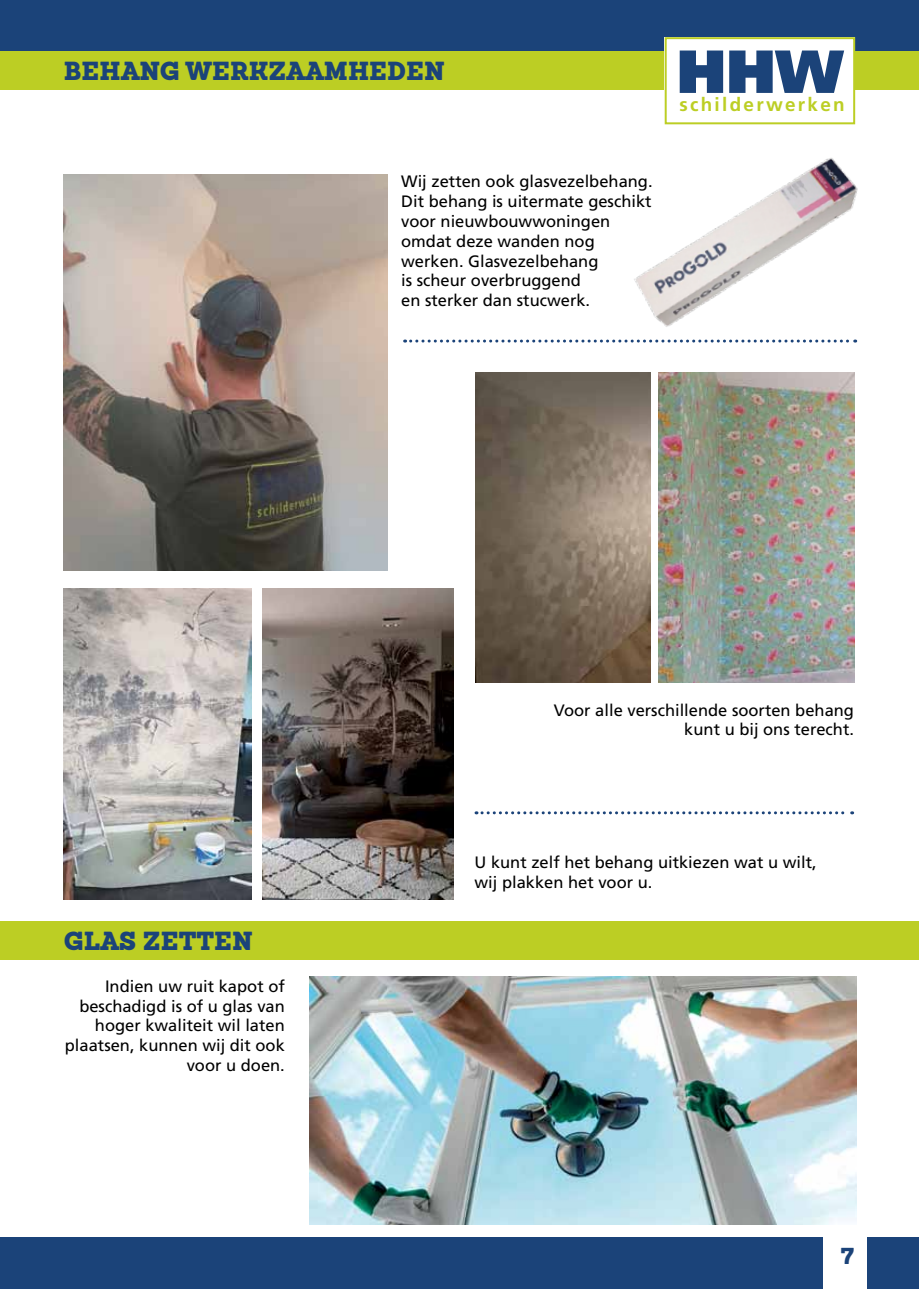
<style>
.page{position:relative;width:919px;height:1289px;background:#fff}
.page>*{position:absolute;margin:0;border:0;box-sizing:border-box;transform-origin:0 0}
.t1{font:900 60.75px "Frutiger";color:#1b4379}
.t2{font:900 25.5px "Sanchez";color:#1b4379}
.t3{font:900 22.5px "Sanchez";color:#1b4379}
.t4{font:700 18.9px "Frutiger";letter-spacing:.12em;color:#bcce24}
.t5{font:16.5px/19.8px "Frutiger";color:#000;text-align:right}
</style>
<div class="page">
<div style="left:0;top:0;width:918px;height:51px;background:#1b4379"></div>
<div style="left:0;top:51px;width:918px;height:38px;background:#bcce24"></div>
<div style="left:664px;top:37px;width:191px;height:90px;background:linear-gradient(to right,#fff,#fff)"></div>
<div style="left:665px;top:38px;width:189px;height:85px;background:#fff"></div>
<div style="left:664px;top:37px;width:191px;height:87px;border:2px solid #bcce24"></div>
<div style="left:0;top:1237px;width:822px;height:51px;background:#1b4379"></div>
<div style="left:867px;top:1237px;width:51px;height:51px;background:#1b4379"></div>
<img style="left:64px;top:174px;width:323px;height:396px">
<svg style="left:404px;top:339px;width:451px;height:3px"></svg>
<img style="left:634px;top:158px;width:224px;height:169px">
<img style="left:263px;top:588px;width:190px;height:311px">
<img style="left:64px;top:588px;width:188px;height:311px">
<img style="left:475px;top:372px;width:175px;height:311px">
<img style="left:658px;top:372px;width:196px;height:311px">
<img style="left:309px;top:976px;width:547px;height:247px">
<svg style="left:476px;top:811px;width:376px;height:3px"></svg>
<div style="left:0;top:921px;width:918px;height:38px;background:#bcce24"></div>
<h2 class="t2" style="left:64px;top:52px;width:382px">BEHANG WERKZAAMHEDEN</h2>
<h1 class="t1" style="left:676px;top:35px;width:168px">HHW</h1>
<p class="t4" style="left:679px;top:94px;width:167px">schilderwerken</p>
<p class="t5" style="left:401px;top:171px;width:253px;text-align:left">Wij zetten ook glasvezelbehang.<br>Dit behang is uitermate geschikt voor nieuwbouwwoningen omdat deze wanden nog werken. Glasvezelbehang<br>is scheur overbruggend<br>en sterker dan stucwerk.</p>
<p class="t5" style="left:554px;top:699px;width:301px">Voor alle verschillende soorten behang kunt u bij ons terecht.</p>
<h2 class="t2" style="left:64px;top:922px;width:190px">GLAS ZETTEN</h2>
<p class="t5" style="left:65px;top:975px;width:221px">Indien uw ruit kapot of beschadigd is of u glas van hoger kwaliteit wil laten plaatsen, kunnen wij dit ook voor u doen.</p>
<p class="t5" style="left:474px;top:852px;width:344px;text-align:left">U kunt zelf het behang uitkiezen wat u wilt, wij plakken het voor u.</p>
<h3 class="t3" style="left:840px;top:1239px;width:15px">7</h3>
</div>
